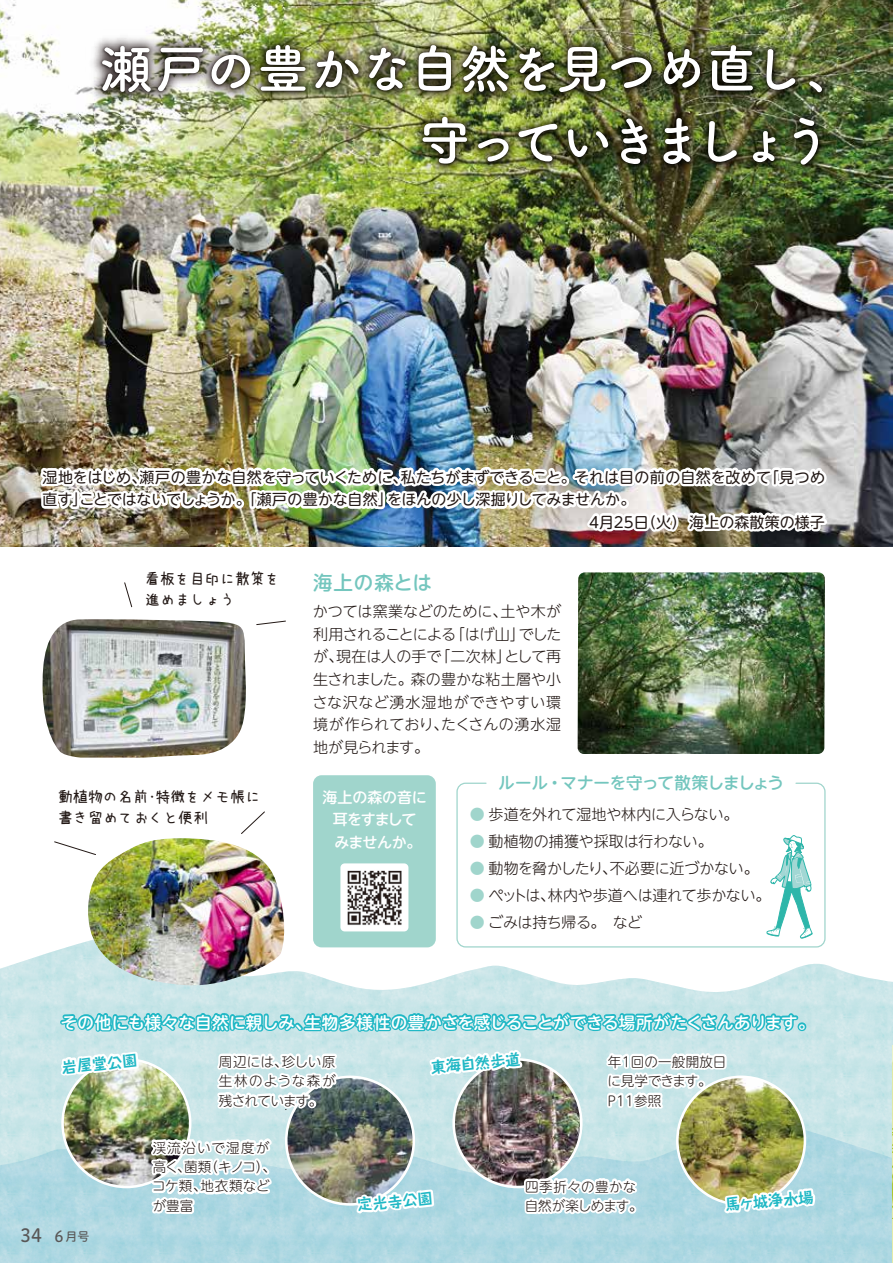
<style>
.page{position:relative;width:893px;height:1263px;background:#fff}
.page>*{position:absolute;margin:0;border:0;box-sizing:border-box;transform-origin:0 0}
.t1{font:52.5px/72px "Tsuku A Rd Gothic Std B";letter-spacing:-.07em;color:#fff}
.t2{font:500 19.5px "UD Shin M Go Pr 6 N";letter-spacing:.045em;color:#74c6be}
.t3{font:18px "Hiragino UD Sans R Std W5";color:#595757}
.t4{font:500 16.5px "UD Shin M Go Pro";letter-spacing:.01em;color:#fff}
.t5{font:500 16.5px "UD Shin M Go Pr 6 N";letter-spacing:-.025em;color:#74c6be}
.t6{font:300 15px/22.5px "UD Shin M Go Pr 6 N";letter-spacing:-.01em;color:#221815;text-align:justify}
.t7{font:15px "UD Shin M Go Pr 6 N";letter-spacing:-.005em;color:#221815}
.t8{font:15px/21px "uzura font";color:#221815}
.t9{font:700 15px "Taka Hand Std";color:#21b8c5}
.t10{font:500 15px/22.5px "UD Shin M Go Pr 6 N";letter-spacing:-.025em;color:#fff;text-align:center}
.t11{font:300 13.5px/19.5px "UD Shin M Go Pr 6 N";letter-spacing:.01em;color:#221815}
.s1{color:#a0d5cc}
.s2{font-size:15px}
.s3{font-size:12px}
</style>
<div class="page">
<svg style="left:0;top:941px;width:893px;height:181px;background:#d1e9eb"></svg>
<svg style="left:0;top:1122px;width:892px;height:141px;background:#b3dae3"></svg>
<div style="left:313px;top:775px;width:123px;height:172px;background:#a0d5cc;border-radius:9px"></div>
<img style="left:892px;top:1046px;width:1px;height:217px">
<img style="left:0;top:0;width:893px;height:547px">
<img style="left:86px;top:29px;width:762px;height:159px">
<img style="left:96px;top:38px;width:743px;height:141px">
<img style="left:36px;top:212px;width:794px;height:546px">
<img style="left:54px;top:811px;width:765px;height:452px">
<h1 class="t1" style="left:418px;top:29px;width:442px;text-indent:-319px">瀬戸の豊かな自然を見つめ直し、守っていきましょう</h1>
<p class="t7" style="left:43px;top:465px;width:784px">湿地をはじめ、瀬戸の豊かな自然を守っていくために、私たちがまずできること。それは目の前の自然を改めて「見つめ</p>
<p class="t7" style="left:43px;top:487px;width:594px">直す」ことではないでしょうか。「瀬戸の豊かな自然」をほんの少し深掘りしてみませんか。</p>
<p class="t7" style="left:589px;top:510px;width:237px">4月25日（火） 海上の森散策の様子</p>
<p class="t8" style="left:145px;top:568px;width:136px">看板を目印に散策を進めましょう</p>
<p class="t8" style="left:58px;top:786px;width:204px">動植物の名前・特徴をメモ帳に書き留めておくと便利</p>
<h2 class="t2" style="left:313px;top:566px;width:120px">海上の森とは</h2>
<p class="t6" style="left:312px;top:600px;width:251px">かつては窯業などのために、土や木が利用されることによる「はげ山」でしたが、現在は人の手で「二次林」として再生されました。森の豊かな粘土層や小さな沢など湧水湿地ができやすい環境が作られており、たくさんの湧水湿地が見られます。</p>
<p class="t10" style="left:322px;top:785px;width:106px">海上の森の音に耳をすまして<br>みませんか。</p>
<p class="t5" style="left:498px;top:769px;width:287px">ルール・マナーを守って散策しましょう</p>
<p class="t6" style="left:470px;top:802px;width:270px"><span class="s1">●</span> 歩道を外れて湿地や林内に入らない。</p>
<p class="t6" style="left:470px;top:829px;width:244px"><span class="s1">●</span> 動植物の捕獲や採取は行わない。</p>
<p class="t6" style="left:470px;top:856px;width:290px"><span class="s1">●</span> 動物を脅かしたり、不必要に近づかない。</p>
<p class="t6" style="left:470px;top:883px;width:302px"><span class="s1">●</span> ペットは、林内や歩道へは連れて歩かない。</p>
<p class="t6" style="left:470px;top:910px;width:174px"><span class="s1">●</span> ごみは持ち帰る。　など</p>
<p class="t4" style="left:61px;top:1009px;width:755px">その他にも様々な自然に親しみ、生物多様性の豊かさを感じることができる場所がたくさんあります。</p>
<p class="t9" style="left:61px;top:1056px;width:77px;rotate:-5deg">岩屋堂公園</p>
<p class="t9" style="left:430px;top:1056px;width:91px;rotate:-5deg">東海自然歩道</p>
<p class="t11" style="left:219px;top:1051px;width:118px;text-align:justify">周辺には、珍しい原生林のような森が残されています。</p>
<p class="t11" style="left:607px;top:1051px;width:120px">年1回の一般開放日に見学できます。<br>P11参照</p>
<p class="t3" style="left:20px;top:1221px;width:71px">34 <span class="s2">6</span><span class="s3">月号</span></p>
<p class="t11" style="left:152px;top:1137px;width:126px">渓流沿いで湿度が高く、菌類（キノコ）、コケ類、地衣類などが豊富</p>
<p class="t9" style="left:356px;top:1194px;width:77px;rotate:-5deg">定光寺公園</p>
<p class="t11" style="left:525px;top:1176px;width:119px">四季折々の豊かな自然が楽しめます。</p>
<p class="t9" style="left:724px;top:1194px;width:90px;rotate:-5deg">馬ヶ城浄水場</p>
</div>
